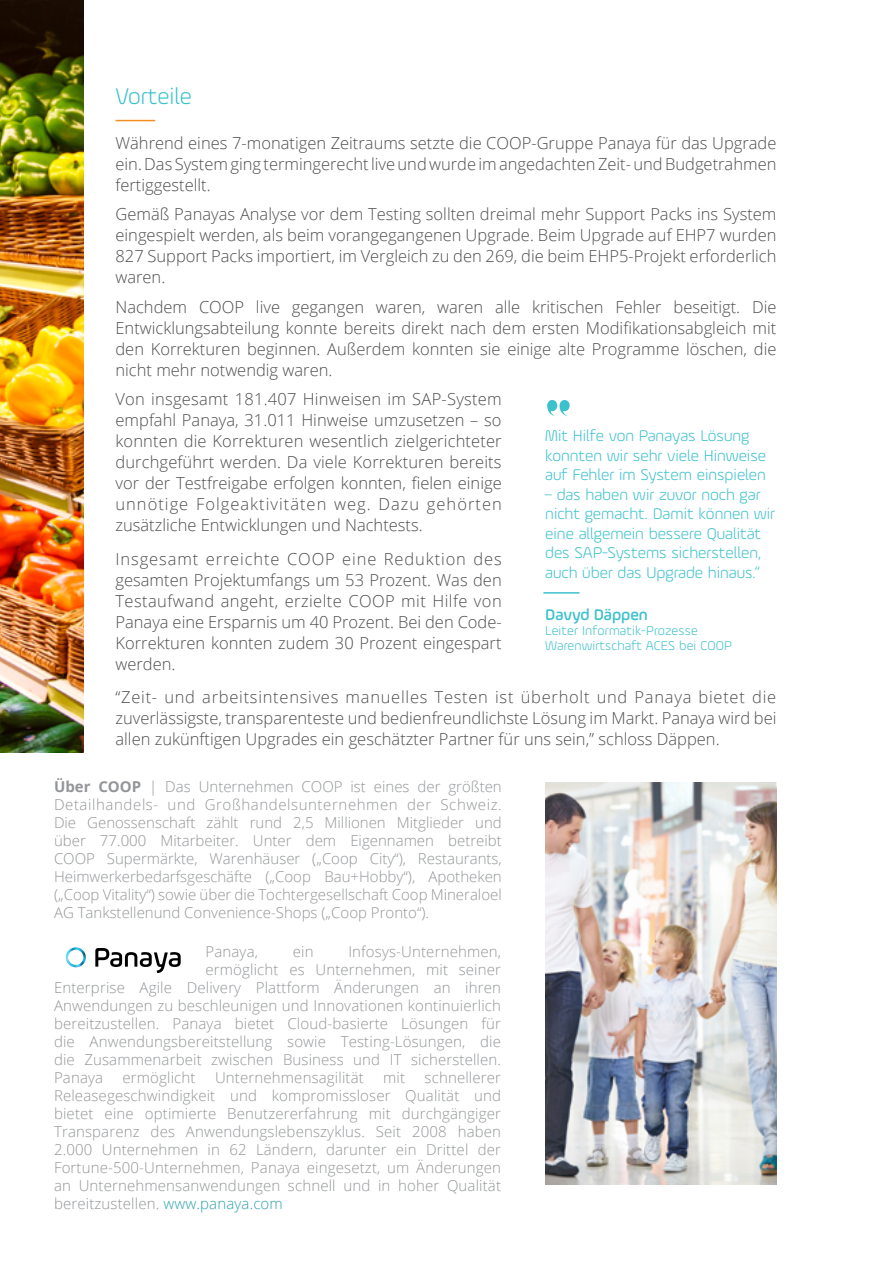
<style>
.page{position:relative;width:893px;height:1263px;background:#fff}
.page>*{position:absolute;margin:0;border:0;box-sizing:border-box;transform-origin:0 0}
.t1{font:300 24px "Ample";color:#3dc1cd}
.t2{font:300 16.5px/21px "Open Sans";color:#4d4d4e;text-align:justify}
.t3{font:300 16.5px/19.5px "Ample";color:#3dc1cd}
.t4{font:500 16.5px "Ample";color:#3dc1cd}
.t5{font:300 15px/18px "Open Sans";letter-spacing:.01em;color:#939598;text-align:justify}
.t6{font:300 13.5px/15px "Ample";letter-spacing:.01em;color:#3dc1cd}
.s1{font-weight:700}
.s2{color:#2da2ad}
</style>
<div class="page">
<hr style="left:543px;top:592px;width:37px;height:2px;background:#3dc1cd">
<hr style="left:116px;top:120px;width:39px;height:1px;background:#f18f21">
<img style="left:0;top:0;width:84px;height:753px">
<svg style="left:547px;top:400px;width:23px;height:16px"></svg>
<img style="left:546px;top:782px;width:230px;height:403px">
<img style="left:66px;top:947px;width:20px;height:20px">
<svg style="left:95px;top:948px;width:86px;height:25px"></svg>
<h1 class="t1" style="left:116px;top:82px;width:78px">Vorteile</h1>
<p class="t2" style="left:116px;top:132px;width:662px">Während eines 7-monatigen Zeitraums setzte die COOP-Gruppe Panaya für das Upgrade ein. Das System ging termingerecht live und wurde im angedachten Zeit- und Budgetrahmen fertiggestellt.</p>
<p class="t2" style="left:116px;top:203px;width:662px">Gemäß Panayas Analyse vor dem Testing sollten dreimal mehr Support Packs ins System eingespielt werden, als beim vorangegangenen Upgrade. Beim Upgrade auf EHP7 wurden 827 Support Packs importiert, im Vergleich zu den 269, die beim EHP5-Projekt erforderlich waren.</p>
<p class="t2" style="left:116px;top:296px;width:662px">Nachdem COOP live gegangen waren, waren alle kritischen Fehler beseitigt. Die Entwicklungsabteilung konnte bereits direkt nach dem ersten Modifikationsabgleich mit den Korrekturen beginnen. Außerdem konnten sie einige alte Programme löschen, die nicht mehr notwendig waren.</p>
<p class="t2" style="left:116px;top:388px;width:388px">Von insgesamt 181.407 Hinweisen im SAP-System empfahl Panaya, 31.011 Hinweise umzusetzen – so konnten die Korrekturen wesentlich zielgerichteter durchgeführt werden. Da viele Korrekturen bereits vor der Testfreigabe erfolgen konnten, fielen einige unnötige Folgeaktivitäten weg. Dazu gehörten zusätzliche Entwicklungen und Nachtests.</p>
<p class="t2" style="left:116px;top:548px;width:388px">Insgesamt erreichte COOP eine Reduktion des gesamten Projektumfangs um 53 Prozent. Was den Testaufwand angeht, erzielte COOP mit Hilfe von Panaya eine Ersparnis um 40 Prozent. Bei den Code-Korrekturen konnten zudem 30 Prozent eingespart werden.</p>
<p class="t2" style="left:116px;top:686px;width:662px">“Zeit- und arbeitsintensives manuelles Testen ist überholt und Panaya bietet die zuverlässigste, transparenteste und bedienfreundlichste Lösung im Markt. Panaya wird bei allen zukünftigen Upgrades ein geschätzter Partner für uns sein,” schloss Däppen.</p>
<p class="t5" style="left:54px;top:777px;width:449px"><span class="s1">Über COOP</span> | Das Unternehmen COOP ist eines der größten Detailhandels- und Großhandelsunternehmen der Schweiz.<br>Die Genossenschaft zählt rund 2,5 Millionen Mitglieder und über 77.000 Mitarbeiter. Unter dem Eigennamen betreibt COOP Supermärkte, Warenhäuser („Coop City“), Restaurants, Heimwerkerbedarfsgeschäfte („Coop Bau+Hobby“), Apotheken („Coop Vitality“) sowie über die Tochtergesellschaft Coop Mineraloel AG Tankstellenund Convenience-Shops („Coop Pronto“).</p>
<p class="t3" style="left:545px;top:426px;width:222px">Mit Hilfe von Panayas Lösung konnten wir sehr viele Hinweise auf Fehler im System einspielen</p>
<p class="t3" style="left:545px;top:484px;width:231px">– das haben wir zuvor noch gar nicht gemacht. Damit können wir eine allgemein bessere Qualität des SAP-Systems sicherstellen, auch über das Upgrade hinaus.“</p>
<p class="t4" style="left:545px;top:604px;width:104px">Davyd Däppen</p>
<p class="t6" style="left:545px;top:623px;width:188px">Leiter Informatik-Prozesse<br>Warenwirtschaft ACES bei COOP</p>
<p class="t5" style="left:206px;top:942px;width:54px">Panaya,</p>
<p class="t5" style="left:293px;top:942px;width:22px">ein</p>
<p class="t5" style="left:348px;top:942px;width:154px">Infosys-Unternehmen,</p>
<p class="t5" style="left:206px;top:960px;width:297px">ermöglicht es Unternehmen, mit seiner</p>
<p class="t5" style="left:54px;top:978px;width:449px">Enterprise Agile Delivery Plattform Änderungen an ihren</p>
<p class="t5" style="left:54px;top:996px;width:449px">Anwendungen zu beschleunigen und Innovationen kontinuierlich</p>
<p class="t5" style="left:54px;top:1014px;width:449px">bereitzustellen. Panaya bietet Cloud-basierte Lösungen für</p>
<p class="t5" style="left:54px;top:1032px;width:449px">die Anwendungsbereitstellung sowie Testing-Lösungen, die</p>
<p class="t5" style="left:54px;top:1050px;width:449px">die Zusammenarbeit zwischen Business und IT sicherstellen.</p>
<p class="t5" style="left:54px;top:1068px;width:51px">Panaya</p>
<p class="t5" style="left:123px;top:1068px;width:75px">ermöglicht</p>
<p class="t5" style="left:215px;top:1068px;width:150px">Unternehmensagilität</p>
<p class="t5" style="left:383px;top:1068px;width:23px">mit</p>
<p class="t5" style="left:54px;top:1068px;width:449px;text-indent:371px">schnellerer Releasegeschwindigkeit und kompromissloser Qualität und bietet eine optimierte Benutzererfahrung mit durchgängiger Transparenz des Anwendungslebenszyklus. Seit 2008 haben 2.000 Unternehmen in 62 Ländern, darunter ein Drittel der Fortune-500-Unternehmen, Panaya eingesetzt, um Änderungen an Unternehmensanwendungen schnell und in hoher Qualität bereitzustellen. <span class="s2">www.panaya.com</span></p>
</div>
